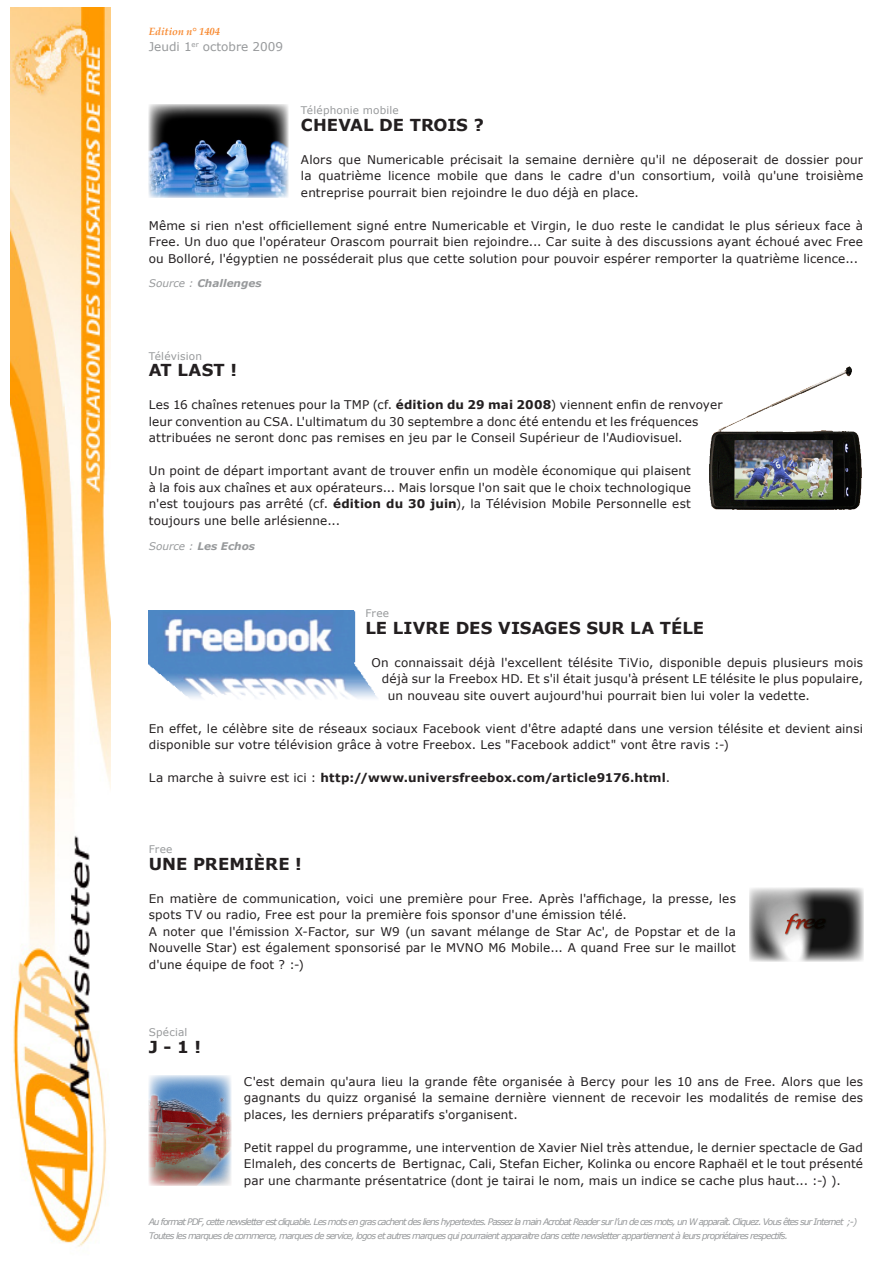
<style>
.page{position:relative;width:893px;height:1263px;background:#fff}
.page>*{position:absolute;margin:0;border:0;box-sizing:border-box;transform-origin:0 0}
.t1{font:700 16.5px "Verdana";color:#231f20}
.t2{font:12px/16.5px "Verdana";letter-spacing:.01em;color:#231f20;text-align:justify}
.t3{font:700 12px "Verdana";letter-spacing:.02em;color:#231f20}
.t4{font:12px "Verdana";color:#97999b}
.t5{font:10.5px "Verdana";letter-spacing:.015em;color:#97999b}
.t6{font:italic 700 10.5px "Verdana";color:#97999b}
.t7{font:italic 700 10.5px "Palatino Linotype";color:#f88b33}
.t8{font:italic 9px "Verdana";letter-spacing:-.1em;color:#97999b}
.s1{font-weight:400}
.s2{font-weight:700}
</style>
<div class="page">
<img style="left:11px;top:8px;width:100px;height:1239px">
<img style="left:149px;top:104px;width:140px;height:94px">
<img style="left:709px;top:367px;width:153px;height:143px">
<img style="left:149px;top:610px;width:228px;height:88px">
<img style="left:749px;top:888px;width:114px;height:73px">
<img style="left:149px;top:1075px;width:82px;height:110px">
<p class="t7" style="left:149px;top:24px;width:73px">Edition n° 1404</p>
<p class="t4" style="left:149px;top:39px;width:136px">Jeudi 1<sup>er</sup> octobre 2009</p>
<p class="t5" style="left:301px;top:104px;width:99px">Téléphonie mobile</p>
<p class="t1" style="left:301px;top:114px;width:184px">CHEVAL DE TROIS ?</p>
<p class="t2" style="left:301px;top:151px;width:564px">Alors que Numericable précisait la semaine dernière qu'il ne déposerait de dossier pour la quatrième licence mobile que dans le cadre d'un consortium, voilà qu'une troisième entreprise pourrait bien rejoindre le duo déjà en place.</p>
<p class="t2" style="left:149px;top:217px;width:716px">Même si rien n'est officiellement signé entre Numericable et Virgin, le duo reste le candidat le plus sérieux face à Free. Un duo que l'opérateur Orascom pourrait bien rejoindre... Car suite à des discussions ayant échoué avec Free ou Bolloré, l'égyptien ne posséderait plus que cette solution pour pouvoir espérer remporter la quatrième licence...</p>
<p class="t6" style="left:149px;top:277px;width:114px"><span class="s1">Source :</span> Challenges</p>
<p class="t5" style="left:149px;top:349px;width:55px">Télévision</p>
<p class="t1" style="left:149px;top:360px;width:90px">AT LAST !</p>
<p class="t2" style="left:149px;top:396px;width:575px;text-align:left">Les 16 chaînes retenues pour la TMP (cf. <span class="s2">édition du 29 mai 2008</span>) viennent enfin de renvoyer leur convention au CSA. L'ultimatum du 30 septembre a donc été entendu et les fréquences attribuées ne seront donc pas remises en jeu par le Conseil Supérieur de l'Audiovisuel.</p>
<p class="t2" style="left:149px;top:462px;width:544px">Un point de départ important avant de trouver enfin un modèle économique qui plaisent à la fois aux chaînes et aux opérateurs... Mais lorsque l'on sait que le choix technologique n'est toujours pas arrêté (cf. <span class="s2">édition du 30 juin</span>), la Télévision Mobile Personnelle est toujours une belle arlésienne...</p>
<p class="t6" style="left:149px;top:539px;width:108px"><span class="s1">Source :</span> Les Echos</p>
<p class="t5" style="left:365px;top:607px;width:25px">Free</p>
<p class="t1" style="left:365px;top:617px;width:340px">LE LIVRE DES VISAGES SUR LA TéLE</p>
<p class="t2" style="left:371px;top:654px;width:493px">On connaissait déjà l'excellent télésite TiVio, disponible depuis plusieurs mois</p>
<p class="t2" style="left:382px;top:670px;width:483px">déjà sur la Freebox HD. Et s'il était jusqu'à présent LE télésite le plus populaire,</p>
<p class="t2" style="left:388px;top:687px;width:423px">un nouveau site ouvert aujourd'hui pourrait bien lui voler la vedette.</p>
<p class="t2" style="left:149px;top:720px;width:716px">En effet, le célèbre site de réseaux sociaux Facebook vient d'être adapté dans une version télésite et devient ainsi disponible sur votre télévision grâce à votre Freebox. Les "Facebook addict" vont être ravis :-)</p>
<p class="t3" style="left:149px;top:770px;width:523px"><span class="s1">La marche à suivre est ici :</span> http://www.universfreebox.com/article9176.html<span class="s1">.</span></p>
<p class="t5" style="left:149px;top:843px;width:25px">Free</p>
<p class="t1" style="left:149px;top:853px;width:155px">UNE PREMIèRE !</p>
<p class="t2" style="left:149px;top:890px;width:589px">En matière de communication, voici une première pour Free. Après l'affichage, la presse, les spots TV ou radio, Free est pour la première fois sponsor d'une émission télé.</p>
<p class="t2" style="left:149px;top:923px;width:589px">A noter que l'émission X-Factor, sur W9 (un savant mélange de Star Ac', de Popstar et de la Nouvelle Star) est également sponsorisé par le MVNO M6 Mobile... A quand Free sur le maillot d'une équipe de foot ? :-)</p>
<p class="t5" style="left:149px;top:1025px;width:40px">Spécial</p>
<p class="t1" style="left:149px;top:1036px;width:54px">J - 1 !</p>
<p class="t2" style="left:244px;top:1072px;width:621px">C'est demain qu'aura lieu la grande fête organisée à Bercy pour les 10 ans de Free. Alors que les gagnants du quizz organisé la semaine dernière viennent de recevoir les modalités de remise des places, les derniers préparatifs s'organisent.</p>
<p class="t2" style="left:244px;top:1138px;width:621px">Petit rappel du programme, une intervention de Xavier Niel très attendue, le dernier spectacle de Gad Elmaleh, des concerts de Bertignac, Cali, Stefan Eicher, Kolinka ou encore Raphaël et le tout présenté par une charmante présentatrice (dont je tairai le nom, mais un indice se cache plus haut... :-) ).</p>
<p class="t8" style="left:149px;top:1216px;width:710px">Au format PDF, cette newsletter est cliquable. Les mots en gras cachent des liens hypertextes. Passez la main Acrobat Reader sur l’un de ces mots, un W apparaît. Cliquez. Vous êtes sur Internet ;-)</p>
<p class="t8" style="left:149px;top:1230px;width:641px">Toutes les marques de commerce, marques de service, logos et autres marques qui pourraient apparaitre dans cette newsletter appartiennent à leurs propriétaires respectifs.</p>
</div>
